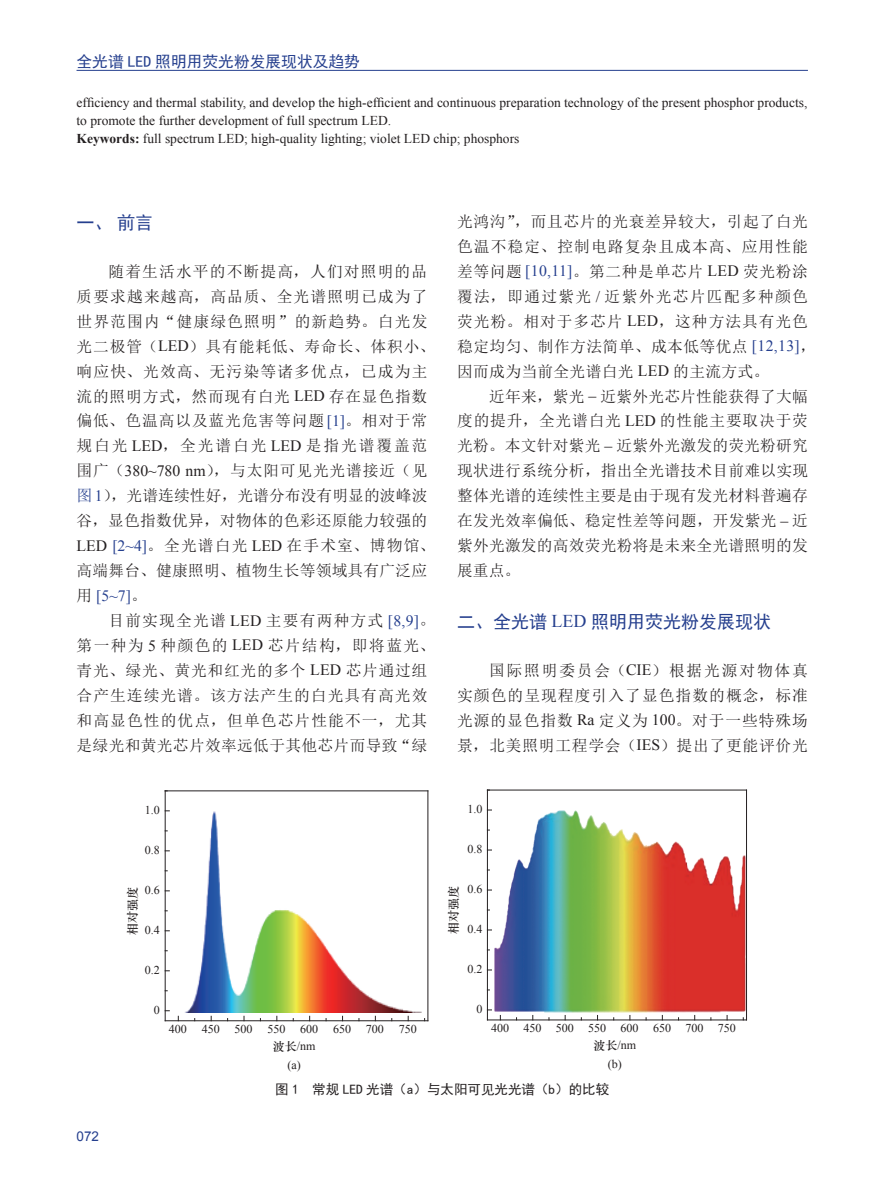
<style>
.page{position:relative;width:893px;height:1191px;background:#fff}
.page>*{position:absolute;margin:0;border:0;box-sizing:border-box;transform-origin:0 0}
.t1{font:18px "Sim Hei";color:#253f8e}
.t2{font:15.75px/24.9px "Sim Sun";letter-spacing:.055em;color:#231f20}
.t3{font:15.75px "Sim Hei";color:#253f8e}
.t4{font:15.75px "Times New Roman";color:#253f8e}
.t5{font:13.5px/18px "Times New Roman";color:#231f20}
.t6{font:13.5px "Sim Hei";color:#231f20}
.t7{font:13.5px "Arial";color:#253f8e}
.t8{font:12px/18.8px "Times New Roman";color:#231f20;text-align:center}
.t9{font:12px "ST Zhongsong";color:#231f20}
.s1{font-weight:700}
.s2{font-family:"Times New Roman"}
.s3{font-family:"Times New Roman";color:#253f8e}
.s4{color:#253f8e}
.s5{font-family:"Sim Sun";color:#231f20}
.s6{font-family:"Adobe Song Std";font-weight:300}
.s7{font-family:"ST Zhongsong"}
</style>
<div class="page">
<hr style="left:77px;top:70px;width:731px;height:1px;background:#253f8e">
<img style="left:495px;top:810px;width:251px;height:202px">
<hr style="left:487px;top:1019px;width:259px;height:1px;background:#231f20">
<hr style="left:487px;top:789px;width:259px;height:1px;background:#231f20">
<hr style="left:487px;top:790px;width:1px;height:230px;background:#231f20">
<hr style="left:746px;top:790px;width:1px;height:230px;background:#231f20">
<hr style="left:165px;top:1020px;width:263px;height:1px;background:#231f20">
<hr style="left:165px;top:790px;width:263px;height:1px;background:#231f20">
<hr style="left:165px;top:791px;width:1px;height:229px;background:#231f20">
<hr style="left:428px;top:791px;width:1px;height:229px;background:#231f20">
<img style="left:185px;top:811px;width:237px;height:201px">
<p class="t3" style="left:77px;top:53px;width:285px">全光谱 LED 照明用荧光粉发展现状及趋势</p>
<p class="t5" style="left:77px;top:93px;width:732px">efficiency and thermal stability, and develop the high-efficient and continuous preparation technology of the present phosphor products, to promote the further development of full spectrum LED.<br><span class="s1">Keywords:</span> full spectrum LED; high-quality lighting; violet LED chip; phosphors</p>
<p class="t1" style="left:77px;top:213px;width:78px">一、前言</p>
<p class="t2" style="left:77px;top:259px;width:360px;text-indent:32px">随着生活水平的不断提高，人们对照明的品质要求越来越高，高品质、全光谱照明已成为了世界范围内“健康绿色照明”的新趋势。白光发光二极管（<span class="s2">LED</span>）具有能耗低、寿命长、体积小、响应快、光效高、无污染等诸多优点，已成为主流的照明方式，然而现有白光 <span class="s2">LED</span> 存在显色指数偏低、色温高以及蓝光危害等问题 <span class="s3">[1]</span>。相对于常规白光 <span class="s2">LED</span>，全光谱白光 <span class="s2">LED</span> 是指光谱覆盖范围广（<span class="s2">380~780 nm</span>），与太阳可见光光谱接近（见<span class="s4">图</span> <span class="s3">1</span>），光谱连续性好，光谱分布没有明显的波峰波谷，显色指数优异，对物体的色彩还原能力较强的<br><span class="s2">LED</span> <span class="s3">[2~4]</span>。全光谱白光 <span class="s2">LED</span> 在手术室、博物馆、高端舞台、健康照明、植物生长等领域具有广泛应</p>
<p class="t4" style="left:77px;top:585px;width:72px"><span class="s5">用</span> [5~7]<span class="s5">。</span></p>
<p class="t2" style="left:77px;top:608px;width:360px;text-indent:32px">目前实现全光谱 <span class="s2">LED</span> 主要有两种方式 <span class="s3">[8,9]</span><span class="s6">。</span>第一种为 <span class="s2">5</span> 种颜色的 <span class="s2">LED</span> 芯片结构，即将蓝光、青光、绿光、黄光和红光的多个 <span class="s2">LED</span> 芯片通过组合产生连续光谱。该方法产生的白光具有高光效和高显色性的优点，但单色芯片性能不一，尤其是绿光和黄光芯片效率远低于其他芯片而导致“绿</p>
<p class="t2" style="left:457px;top:209px;width:360px">光鸿沟”，而且芯片的光衰差异较大，引起了白光色温不稳定、控制电路复杂且成本高、应用性能差等问题 <span class="s3">[10,11]</span>。第二种是单芯片 <span class="s2">LED</span> 荧光粉涂覆法，即通过紫光 <span class="s2">/</span> 近紫外光芯片匹配多种颜色荧光粉。相对于多芯片 <span class="s2">LED</span>，这种方法具有光色稳定均匀、制作方法简单、成本低等优点 <span class="s3">[12,13]</span>，因而成为当前全光谱白光 <span class="s2">LED</span> 的主流方式。</p>
<p class="t2" style="left:457px;top:383px;width:352px;text-align:justify;text-indent:32px">近年来，紫光 <span class="s2">–</span> 近紫外光芯片性能获得了大幅度的提升，全光谱白光 <span class="s2">LED</span> 的性能主要取决于荧光粉。本文针对紫光 <span class="s2">–</span> 近紫外光激发的荧光粉研究现状进行系统分析，指出全光谱技术目前难以实现整体光谱的连续性主要是由于现有发光材料普遍存在发光效率偏低、稳定性差等问题，开发紫光 <span class="s2">–</span> 近紫外光激发的高效荧光粉将是未来全光谱照明的发展重点。</p>
<p class="t1" style="left:457px;top:612px;width:315px">二、全光谱 <span class="s2">LED</span> 照明用荧光粉发展现状</p>
<p class="t2" style="left:457px;top:658px;width:352px;text-align:justify;text-indent:32px">国际照明委员会（<span class="s2">CIE</span>）根据光源对物体真实颜色的呈现程度引入了显色指数的概念，标准光源的显色指数 <span class="s2">Ra</span> 定义为 <span class="s2">100</span>。对于一些特殊场景，北美照明工程学会（<span class="s2">IES</span>）提出了更能评价光</p>
<p class="t8" style="left:145px;top:800px;width:17px">1.0</p>
<p class="t8" style="left:467px;top:799px;width:17px">1.0</p>
<p class="t8" style="left:145px;top:840px;width:17px">0.8</p>
<p class="t8" style="left:467px;top:839px;width:17px">0.8</p>
<p class="t8" style="left:145px;top:880px;width:17px">0.6</p>
<p class="t9" style="left:124px;top:935px;width:50px;rotate:-90deg">相对强度</p>
<p class="t8" style="left:145px;top:920px;width:17px">0.4</p>
<p class="t9" style="left:445px;top:934px;width:50px;rotate:-90deg">相对强度</p>
<p class="t8" style="left:467px;top:879px;width:17px">0.6</p>
<p class="t8" style="left:467px;top:919px;width:17px">0.4</p>
<p class="t8" style="left:145px;top:960px;width:17px">0.2</p>
<p class="t8" style="left:467px;top:959px;width:17px">0.2</p>
<p class="t8" style="left:154px;top:1000px;width:8px">0</p>
<p class="t8" style="left:476px;top:999px;width:8px">0</p>
<p class="t8" style="left:169px;top:1019px;width:249px">400 450 500 550 600 650 700 750</p>
<p class="t8" style="left:491px;top:1018px;width:246px">400 450 500 550 600 650 700 750</p>
<p class="t7" style="left:77px;top:1127px;width:24px">072</p>
<p class="t8" style="left:593px;top:1035px;width:44px"><span class="s7">波长</span>/nm</p>
<p class="t8" style="left:273px;top:1036px;width:44px"><span class="s7">波长</span>/nm (a)</p>
<p class="t8" style="left:608px;top:1054px;width:16px">(b)</p>
<p class="t6" style="left:275px;top:1082px;width:336px">图 1 常规 LED 光谱（a）与太阳可见光光谱（b）的比较</p>
</div>
